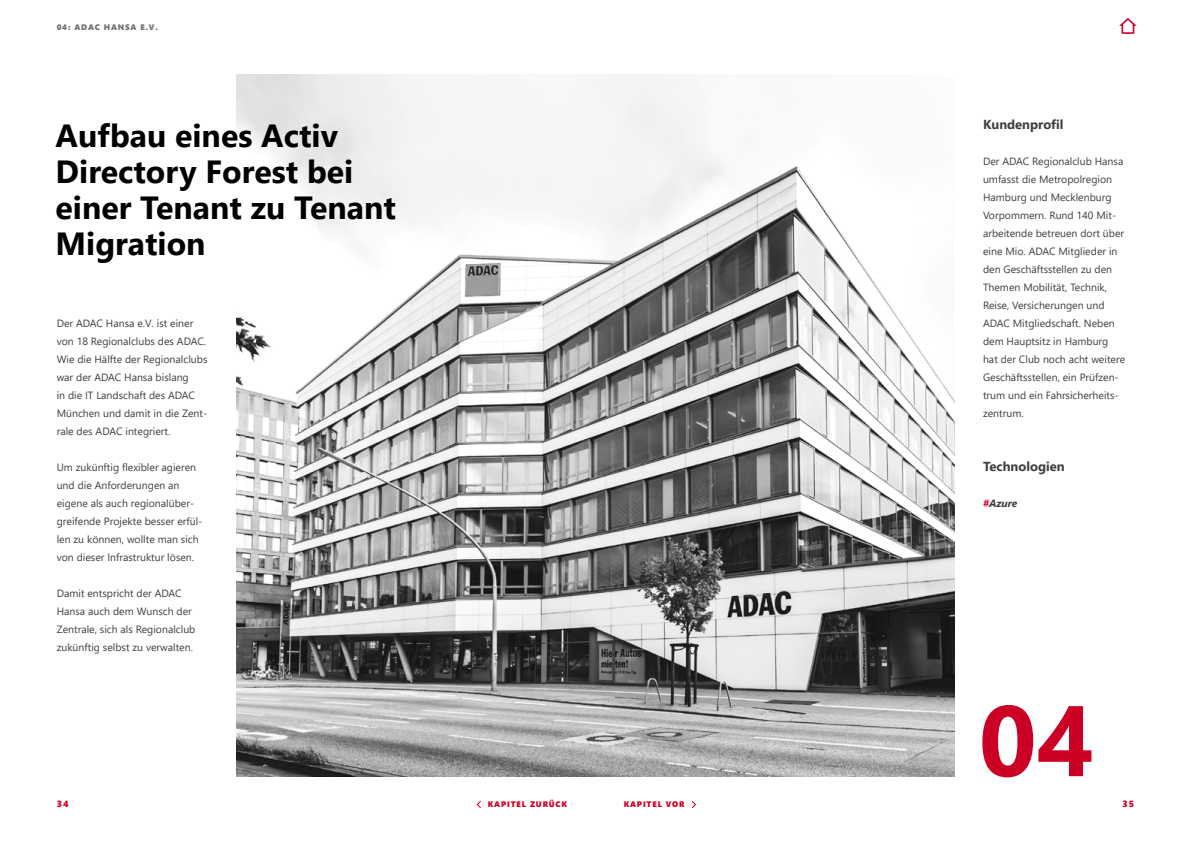
<style>
.page{position:relative;width:1191px;height:842px;background:#fff}
.page>*{position:absolute;margin:0;border:0;box-sizing:border-box;transform-origin:0 0}
.t1{font:700 100px "Segoe UI";color:#cc0025}
.t2{font:700 32px/36px "Segoe UI";color:#000}
.t3{font:700 13px "Segoe UI";color:#3e3d40}
.t4{font:10.5px/18px "Segoe UI";color:#3e3d40}
.t5{font:italic 700 10.5px "Segoe UI";color:#3e3d40}
.t6{font:9px "Segoe UI Black";color:#cc0025}
.t7{font:8px "Segoe UI Black";letter-spacing:.1em;color:#cc0025}
.t8{font:8px "Segoe UI Black";letter-spacing:.1em;color:#717274}
.s1{color:#cc0025}
</style>
<div class="page">
<svg style="left:476px;top:801px;width:5px;height:7px"></svg>
<svg style="left:692px;top:801px;width:4px;height:7px"></svg>
<svg style="left:1119px;top:18px;width:17px;height:16px"></svg>
<img style="left:236px;top:75px;width:718px;height:702px">
<p class="t8" style="left:57px;top:21px;width:103px">04: ADAC HANSA E.V.</p>
<h2 class="t2" style="left:56px;top:115px;width:342px">Aufbau eines Activ<br>Directory Forest bei einer Tenant zu Tenant<br>Migration</h2>
<p class="t4" style="left:57px;top:313px;width:152px">Der ADAC Hansa e.V. ist einer von 18 Regionalclubs des ADAC.<br>Wie die Hälfte der Regionalclubs war der ADAC Hansa bislang<br>in die IT Landschaft des ADAC<br>München und damit in die Zent&shy;rale des ADAC integriert.</p>
<p class="t4" style="left:57px;top:457px;width:147px">Um zukünftig flexibler agieren und die Anforderungen an eigene als auch regionalüber&shy;greifende Projekte besser erfül&shy;len zu können, wollte man sich von dieser Infrastruktur lösen.</p>
<p class="t4" style="left:57px;top:583px;width:140px">Damit entspricht der ADAC<br>Hansa auch dem Wunsch der<br>Zentrale, sich als Regionalclub zukünftig selbst zu verwalten.</p>
<p class="t3" style="left:983px;top:112px;width:82px">Kundenprofil</p>
<p class="t4" style="left:983px;top:151px;width:144px">Der ADAC Regionalclub Hansa umfasst die Metropolregion<br>Hamburg und Mecklenburg<br>Vorpommern. Rund 140 Mit&shy;arbeitende betreuen dort über eine Mio. ADAC Mitglieder in den Geschäftsstellen zu den<br>Themen Mobilität, Technik,<br>Reise, Versicherungen und<br>ADAC Mitgliedschaft. Neben dem Hauptsitz in Hamburg hat der Club noch acht weitere<br>Geschäftsstellen, ein Prüfzen&shy;trum und ein Fahrsicherheits&shy;zentrum.</p>
<p class="t3" style="left:983px;top:454px;width:83px">Technologien</p>
<p class="t5" style="left:983px;top:493px;width:36px"><span class="s1">#</span>Azure</p>
<h1 class="t1" style="left:979px;top:646px;width:117px">04</h1>
<p class="t6" style="left:57px;top:798px;width:13px">34</p>
<p class="t7" style="left:488px;top:799px;width:81px">KAPITEL ZURÜCK</p>
<p class="t7" style="left:624px;top:799px;width:62px">KAPITEL VOR</p>
<p class="t6" style="left:1122px;top:798px;width:13px">35</p>
</div>
